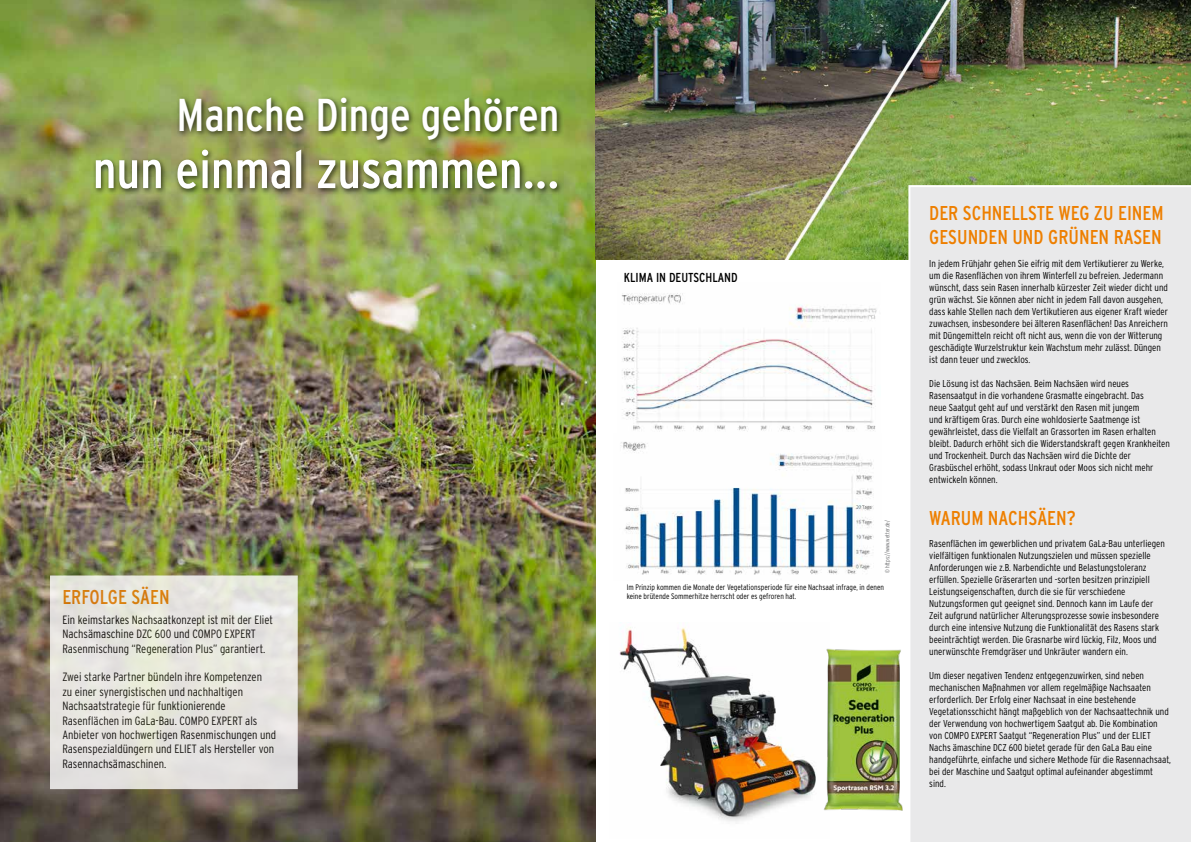
<style>
.page{position:relative;width:1191px;height:842px;background:#fff}
.page>*{position:absolute;margin:0;border:0;box-sizing:border-box;transform-origin:0 0}
.t1{font:condensed 53px "Interstate";color:#fff}
.t2{font:condensed 46px "Interstate";color:#fff}
.t3{font:condensed 20px/24px "Interstate";color:#ee7f00}
.t4{font:condensed 13px "Interstate";color:#000}
.t5{font:300 condensed 12px/14.4px "Interstate";color:#000}
.t6{font:300 condensed 10px/12px "Interstate";color:#000}
.t7{font:300 condensed 8px/9.6px "Interstate";color:#000}
.t8{font:300 condensed 6px "Interstate";color:#646567}
</style>
<div class="page">
<img style="left:0;top:0;width:595px;height:842px">
<div style="left:92px;top:95px;width:472px;height:101px;background:#000;opacity:.7"></div>
<div style="left:51px;top:576px;width:246px;height:213px;background:#e6e4df"></div>
<div style="left:50px;top:575px;width:248px;height:214px;border:1px solid #fff"></div>
<img style="left:619px;top:627px;width:186px;height:195px">
<img style="left:805px;top:648px;width:98px;height:163px">
<img style="left:595px;top:0;width:596px;height:259px">
<div style="left:908px;top:185px;width:283px;height:657px;background:#e9e9ea"></div>
<img style="left:621px;top:293px;width:256px;height:139px">
<img style="left:621px;top:442px;width:253px;height:134px">
<h2 class="t2" style="left:177px;top:87px;width:384px">Manche Dinge gehören</h2>
<h1 class="t1" style="left:93px;top:137px;width:468px">nun einmal zusammen...</h1>
<h3 class="t3" style="left:62px;top:585px;width:109px">ERFOLGE SÄEN</h3>
<p class="t5" style="left:62px;top:612px;width:212px">Ein keimstarkes Nachsaatkonzept ist mit der Eliet<br>Nachsämaschine DZC 600 und COMPO EXPERT<br>Rasenmischung “Regeneration Plus” garantiert.</p>
<p class="t5" style="left:62px;top:670px;width:215px">Zwei starke Partner bündeln ihre Kompetenzen<br>zu einer synergistischen und nachhaltigen Nachsaatstrategie für funktionierende Rasenflächen im GaLa-Bau. COMPO EXPERT als Anbieter von hochwertigen Rasenmischungen und Rasenspezialdüngern und ELIET als Hersteller von Rasennachsämaschinen.</p>
<h3 class="t4" style="left:624px;top:269px;width:115px">KLIMA IN DEUTSCHLAND</h3>
<p class="t8" style="left:883px;top:573px;width:54px;rotate:-90deg">© https://www.wetter.de/</p>
<p class="t7" style="left:626px;top:582px;width:259px">Im Prinzip kommen die Monate der Vegetationsperiode für eine Nachsaat infrage, in denen keine brütende Sommerhitze herrscht oder es gefroren hat.</p>
<h3 class="t3" style="left:929px;top:201px;width:236px">DER SCHNELLSTE WEG ZU EINEM<br>GESUNDEN UND GRÜNEN RASEN</h3>
<p class="t6" style="left:929px;top:258px;width:240px">In jedem Frühjahr gehen Sie eifrig mit dem Vertikutierer zu Werke, um die Rasenflächen von ihrem Winterfell zu befreien. Jedermann wünscht, dass sein Rasen innerhalb kürzester Zeit wieder dicht und grün wächst. Sie können aber nicht in jedem Fall davon ausgehen, dass kahle Stellen nach dem Vertikutieren aus eigener Kraft wieder zuwachsen, insbesondere bei älteren Rasenflächen! Das Anreichern mit Düngemitteln reicht oft nicht aus, wenn die von der Witterung geschädigte Wurzelstruktur kein Wachstum mehr zulässt. Düngen ist dann teuer und zwecklos.</p>
<p class="t6" style="left:929px;top:378px;width:242px">Die Lösung ist das Nachsäen. Beim Nachsäen wird neues Rasensaatgut in die vorhandene Grasmatte eingebracht. Das<br>neue Saatgut geht auf und verstärkt den Rasen mit jungem<br>und kräftigem Gras. Durch eine wohldosierte Saatmenge ist gewährleistet, dass die Vielfalt an Grassorten im Rasen erhalten bleibt. Dadurch erhöht sich die Widerstandskraft gegen Krankheiten und Trockenheit. Durch das Nachsäen wird die Dichte der Grasbüschel erhöht, sodass Unkraut oder Moos sich nicht mehr entwickeln können.</p>
<h3 class="t3" style="left:929px;top:506px;width:148px">WARUM NACHSÄEN?</h3>
<p class="t6" style="left:929px;top:537px;width:237px">Rasenflächen im gewerblichen und privatem GaLa-Bau unterliegen vielfältigen funktionalen Nutzungszielen und müssen spezielle Anforderungen wie z.B. Narbendichte und Belastungstoleranz erfüllen. Spezielle Gräserarten und -sorten besitzen prinzipiell Leistungseigenschaften, durch die sie für verschiedene Nutzungsformen gut geeignet sind. Dennoch kann im Laufe der Zeit aufgrund natürlicher Alterungsprozesse sowie insbesondere durch eine intensive Nutzung die Funktionalität des Rasens stark beeinträchtigt werden. Die Grasnarbe wird lückig, Filz, Moos und unerwünschte Fremdgräser und Unkräuter wandern ein.</p>
<p class="t6" style="left:929px;top:669px;width:243px">Um dieser negativen Tendenz entgegenzuwirken, sind neben mechanischen Maßnahmen vor allem regelmäßige Nachsaaten erforderlich. Der Erfolg einer Nachsaat in eine bestehende Vegetationsschicht hängt maßgeblich von der Nachsaattechnik und der Verwendung von hochwertigem Saatgut ab. Die Kombination von COMPO EXPERT Saatgut “Regeneration Plus” und der ELIET Nachs ämaschine DCZ 600 bietet gerade für den GaLa Bau eine handgeführte, einfache und sichere Methode für die Rasennachsaat, bei der Maschine und Saatgut optimal aufeinander abgestimmt sind.</p>
</div>
